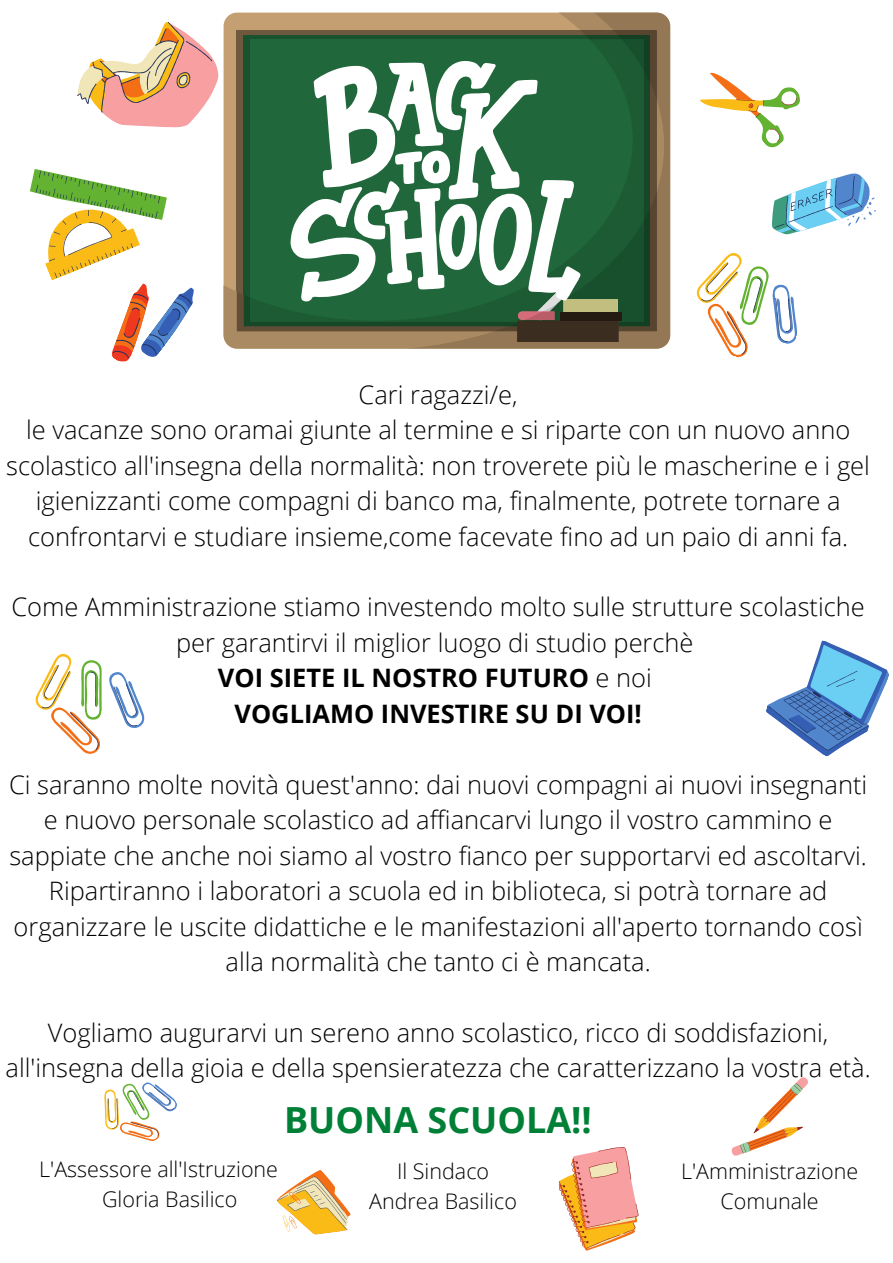
<style>
.page{position:relative;width:893px;height:1263px;background:#fff}
.page>*{position:absolute;margin:0;border:0;box-sizing:border-box;transform-origin:0 0}
.t1{font:700 36px "Open Sans";color:#008037}
.t2{font:300 25.42px/35.5px "Open Sans";color:#000;text-align:center}
.t3{font:300 21.45px/29.8px "Open Sans";color:#000;text-align:center}
.s1{font-weight:700}
</style>
<div class="page">
<svg style="left:231px;top:13px;width:171px;height:336px;background:#b7956a"></svg>
<svg style="left:237px;top:30px;width:165px;height:301px;background:#465435"></svg>
<div style="left:250px;top:40px;width:40px;height:282px;background:#20683c"></div>
<svg style="left:402px;top:13px;width:268px;height:336px;background:#a2845e"></svg>
<svg style="left:494px;top:30px;width:163px;height:301px;background:#5e4b34"></svg>
<svg style="left:290px;top:35px;width:360px;height:307px"></svg>
<svg style="left:558px;top:1147px;width:81px;height:104px"></svg>
<svg style="left:731px;top:1077px;width:77px;height:79px"></svg>
<svg style="left:35px;top:653px;width:109px;height:101px"></svg>
<svg style="left:696px;top:253px;width:102px;height:104px"></svg>
<svg style="left:772px;top:173px;width:104px;height:61px"></svg>
<svg style="left:700px;top:72px;width:100px;height:76px"></svg>
<svg style="left:30px;top:14px;width:201px;height:348px"></svg>
<svg style="left:766px;top:640px;width:123px;height:116px"></svg>
<svg style="left:276px;top:1170px;width:75px;height:65px"></svg>
<svg style="left:104px;top:1082px;width:73px;height:59px"></svg>
<p class="t2" style="left:6px;top:376px;width:865px">Cari ragazzi/e,<br>le vacanze sono oramai giunte al termine e si riparte con un nuovo anno scolastico all'insegna della normalità: non troverete più le mascherine e i gel igienizzanti come compagni di banco ma, finalmente, potrete tornare a confrontarvi e studiare insieme,come facevate fino ad un paio di anni fa.</p>
<p class="t2" style="left:11px;top:589px;width:855px">Come Amministrazione stiamo investendo molto sulle strutture scolastiche per garantirvi il miglior luogo di studio perchè<br><span class="s1">VOI SIETE IL NOSTRO FUTURO</span> e noi<br><span class="s1">VOGLIAMO INVESTIRE SU DI VOI!</span></p>
<p class="t2" style="left:9px;top:766px;width:859px">Ci saranno molte novità quest'anno: dai nuovi compagni ai nuovi insegnanti e nuovo personale scolastico ad affiancarvi lungo il vostro cammino e sappiate che anche noi siamo al vostro fianco per supportarvi ed ascoltarvi.<br>Ripartiranno i laboratori a scuola ed in biblioteca, si potrà tornare ad organizzare le uscite didattiche e le manifestazioni all'aperto tornando così alla normalità che tanto ci è mancata.</p>
<p class="t2" style="left:6px;top:1014px;width:866px">Vogliamo augurarvi un sereno anno scolastico, ricco di soddisfazioni, all'insegna della gioia e della spensieratezza che caratterizzano la vostra età.</p>
<h1 class="t1" style="left:284px;top:1095px;width:309px">BUONA SCUOLA!!</h1>
<p class="t3" style="left:102px;top:1153px;width:177px;text-align:left;text-indent:-63px">L'Assessore all'Istruzione<br>Gloria Basilico</p>
<p class="t3" style="left:369px;top:1156px;width:149px">Il Sindaco<br>Andrea Basilico</p>
<p class="t3" style="left:681px;top:1156px;width:179px">L'Amministrazione<br>Comunale</p>
</div>
